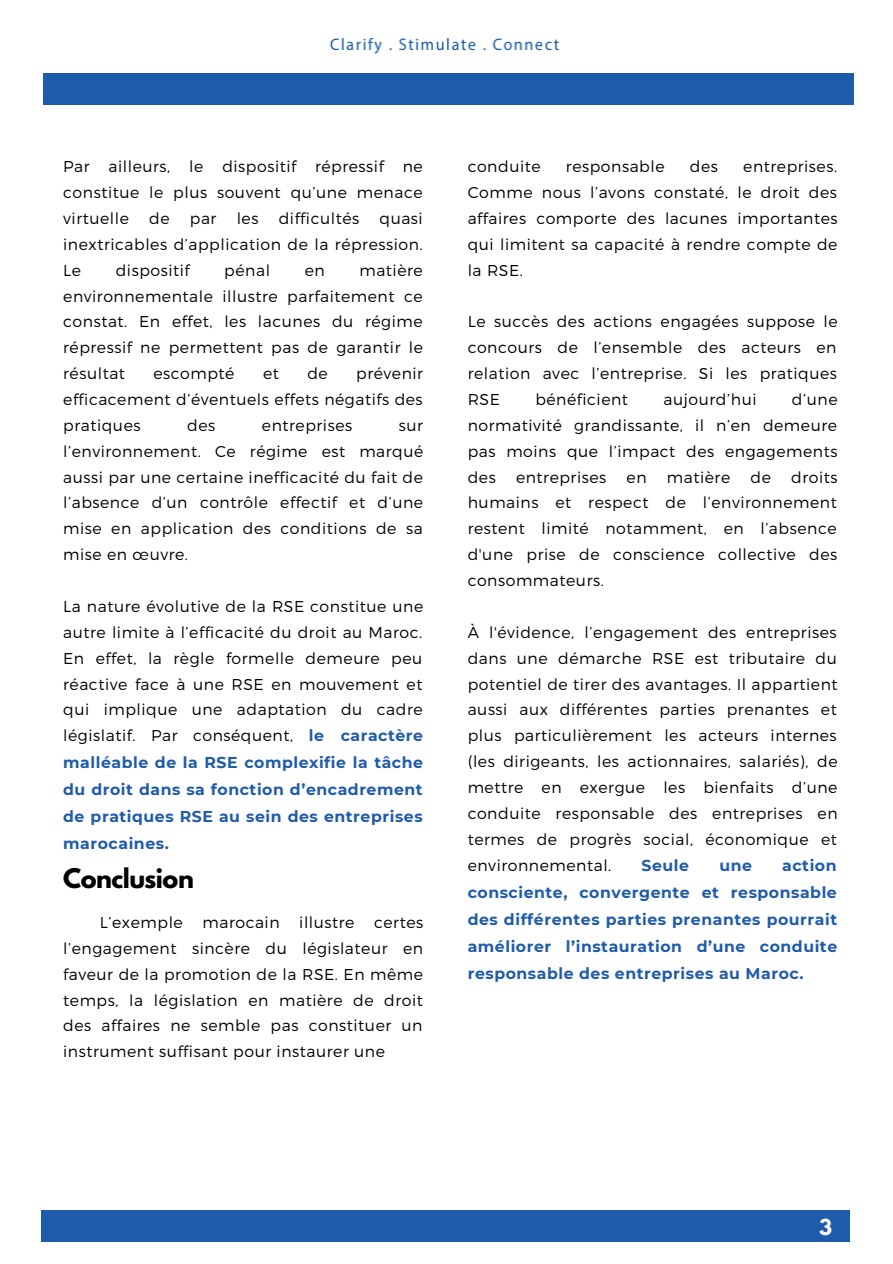
<style>
.page{position:relative;width:893px;height:1264px;background:#fff}
.page>*{position:absolute;margin:0;border:0;box-sizing:border-box;transform-origin:0 0}
.t1{font:700 24px "League Spartan";letter-spacing:-.02em;color:#000}
.t2{font:700 19.5px "League Spartan";color:#fff}
.t3{font:300 15.75px/25.8px "Montserrat";letter-spacing:.035em;color:#000;text-align:justify}
.t4{font:700 15.75px/27px "Montserrat";letter-spacing:.035em;color:#1f5bab;text-align:justify}
.s1{font-weight:700;color:#1f5bab}
</style>
<div class="page">
<div style="left:43px;top:73px;width:810px;height:32px;background:#1f5bab"></div>
<img style="left:330px;top:37px;width:229px;height:17px">
<div style="left:41px;top:1210px;width:808px;height:31px;background:#1f5bab"></div>
<p class="t3" style="left:63px;top:153px;width:361px">Par ailleurs, le dispositif répressif ne constitue le plus souvent qu’une menace virtuelle</p>
<p class="t3" style="left:149px;top:205px;width:22px">de</p>
<p class="t3" style="left:190px;top:205px;width:28px">par</p>
<p class="t3" style="left:237px;top:205px;width:23px">les</p>
<p class="t3" style="left:279px;top:205px;width:82px">difficultés</p>
<p class="t3" style="left:63px;top:205px;width:361px;text-indent:316px">quasi inextricables d’application de la répression.<br>Le</p>
<p class="t3" style="left:63px;top:256px;width:361px;text-indent:296px">matière environnementale illustre parfaitement ce constat. En effet, les lacunes du régime répressif ne permettent pas de garantir le résultat</p>
<p class="t3" style="left:116px;top:256px;width:75px">dispositif</p>
<p class="t3" style="left:224px;top:256px;width:47px">pénal</p>
<p class="t3" style="left:305px;top:256px;width:22px">en</p>
<p class="t3" style="left:63px;top:360px;width:361px;text-indent:293px">prévenir efficacement d’éventuels effets négatifs des pratiques</p>
<p class="t3" style="left:153px;top:360px;width:82px">escompté</p>
<p class="t3" style="left:263px;top:360px;width:17px">et</p>
<p class="t3" style="left:307px;top:360px;width:22px">de</p>
<p class="t3" style="left:187px;top:411px;width:30px">des</p>
<p class="t3" style="left:262px;top:411px;width:92px">entreprises</p>
<p class="t3" style="left:63px;top:411px;width:361px;text-indent:335px">sur l’environnement. Ce régime est marqué aussi par une certaine inefficacité du fait de l’absence d’un contrôle effectif et d’une mise en application des conditions de sa mise en œuvre.</p>
<p class="t3" style="left:63px;top:592px;width:361px;line-height:26.4px">La nature évolutive de la RSE constitue une autre limite à l’efficacité du droit au Maroc.<br>En effet, la règle formelle demeure peu réactive face à une RSE en mouvement et qui implique une adaptation du cadre législatif. Par conséquent, <span class="s1">le caractère malléable de la RSE complexifie la tâche du droit dans sa fonction d’encadrement de pratiques RSE au sein des entreprises marocaines.</span></p>
<h1 class="t1" style="left:63px;top:866px;width:132px">Conclusion</h1>
<p class="t3" style="left:100px;top:908px;width:84px">L’exemple</p>
<p class="t3" style="left:202px;top:908px;width:79px">marocain</p>
<p class="t3" style="left:299px;top:908px;width:57px">illustre</p>
<p class="t3" style="left:63px;top:908px;width:361px;text-indent:311px">certes l’engagement sincère du législateur en faveur de la promotion de la RSE. En même temps, la législation en matière de droit des affaires ne semble pas constituer un instrument suffisant pour instaurer une</p>
<p class="t3" style="left:467px;top:153px;width:74px">conduite</p>
<p class="t3" style="left:566px;top:153px;width:100px">responsable</p>
<p class="t3" style="left:689px;top:153px;width:30px">des</p>
<p class="t3" style="left:467px;top:153px;width:371px;text-indent:275px">entreprises.<br>Comme nous l’avons constaté, le droit des affaires comporte des lacunes importantes qui limitent sa capacité à rendre compte de la RSE.</p>
<p class="t3" style="left:467px;top:308px;width:371px">Le succès des actions engagées suppose le concours de l’ensemble des acteurs en relation avec l’entreprise. Si les pratiques RSE</p>
<p class="t3" style="left:535px;top:386px;width:94px">bénéficient</p>
<p class="t3" style="left:663px;top:386px;width:95px">aujourd’hui</p>
<p class="t3" style="left:467px;top:386px;width:371px;text-indent:324px">d’une normativité grandissante, il n’en demeure pas moins que l’impact des engagements des</p>
<p class="t3" style="left:516px;top:463px;width:92px">entreprises</p>
<p class="t3" style="left:626px;top:463px;width:22px">en</p>
<p class="t3" style="left:666px;top:463px;width:65px">matière</p>
<p class="t3" style="left:750px;top:463px;width:22px">de</p>
<p class="t3" style="left:467px;top:463px;width:371px;text-indent:323px">droits humains et respect de l’environnement restent limité notamment, en l’absence d'une prise de conscience collective des consommateurs.</p>
<p class="t3" style="left:467px;top:618px;width:371px">À l'évidence, l’engagement des entreprises dans une démarche RSE est tributaire du potentiel de tirer des avantages. Il appartient aussi aux différentes parties prenantes et plus particulièrement les acteurs internes (les dirigeants, les actionnaires, salariés), de mettre en exergue les bienfaits d’une conduite responsable des entreprises en termes de progrès social, économique et environnemental.</p>
<p class="t4" style="left:467px;top:851px;width:371px;text-indent:314px">action consciente, convergente et responsable des différentes parties prenantes pourrait améliorer l’instauration d’une conduite responsable des entreprises au Maroc.</p>
<p class="t4" style="left:641px;top:851px;width:49px">Seule</p>
<p class="t4" style="left:719px;top:851px;width:34px">une</p>
<p class="t2" style="left:819px;top:1217px;width:14px">3</p>
</div>
